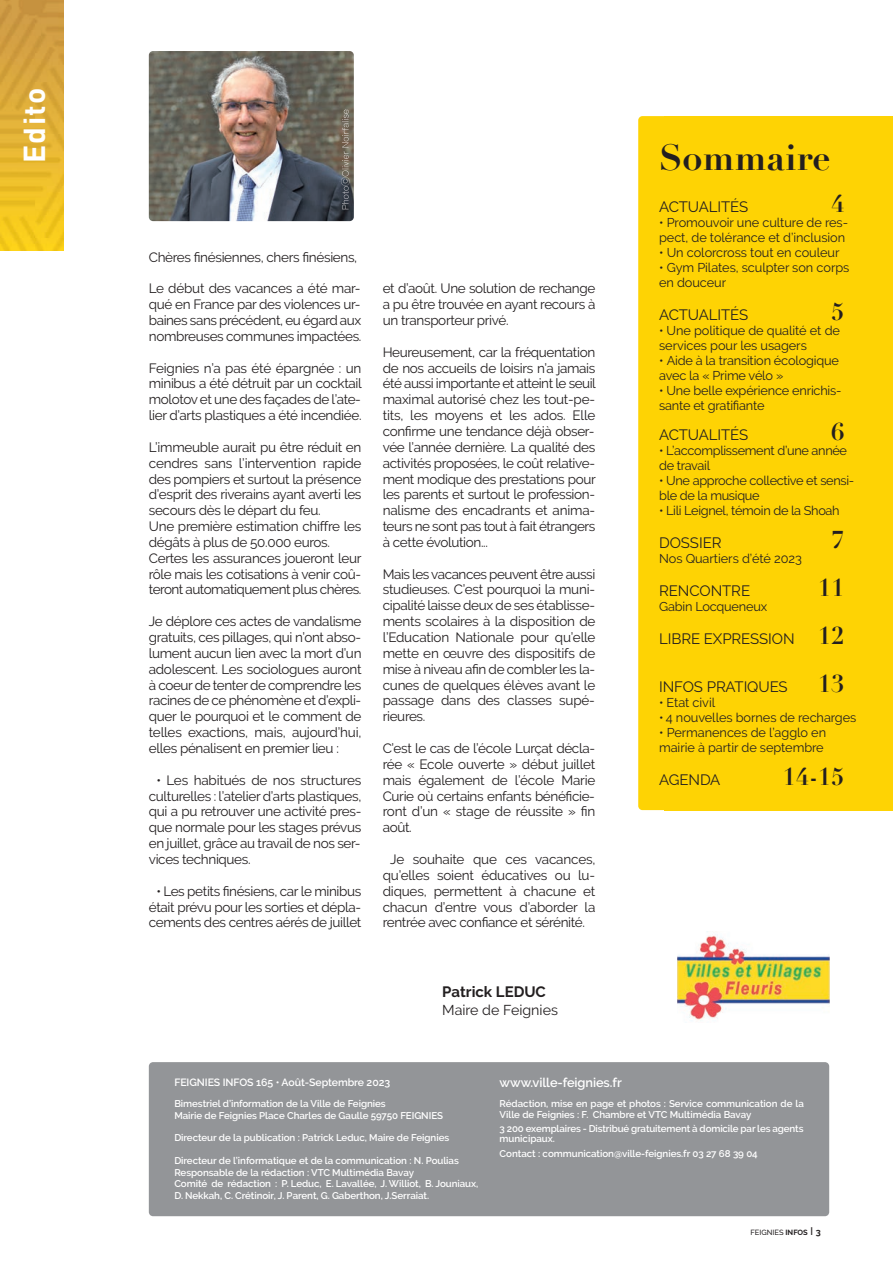
<style>
.page{position:relative;width:893px;height:1263px;background:#fff}
.page>*{position:absolute;margin:0;border:0;box-sizing:border-box;transform-origin:0 0}
.t1{font:700 36px "Didot LT Std";color:#231f20}
.t2{font:700 30px "DIN";letter-spacing:.05em;color:#fff}
.t3{font:700 24px "Didot LT Std";letter-spacing:-.005em;color:#231f20}
.t4{font:15px "Raleway";letter-spacing:-.005em;color:#231f20}
.t5{font:700 15px "Raleway";color:#231f20}
.t6{font:14.25px "Raleway";color:#231f20}
.t7{font:13.5px/15.9px "Raleway";letter-spacing:-.025em;color:#231f20;text-align:justify}
.t8{font:12.75px/15px "Raleway";letter-spacing:-.01em;color:#231f20}
.t9{font:600 12.75px "Raleway";letter-spacing:-.005em;color:#fff}
.t10{font:600 10.5px "Raleway";letter-spacing:-.005em;color:#fff}
.t11{font:600 9.75px/11.4px "Raleway";letter-spacing:-.005em;color:#fff}
.t12{font:500 7.5px "Raleway";color:#231f20}
.s1{font-family:"Didot LT Std";font-weight:700;font-size:24px}
.s2{font-weight:700}
.s3{font-weight:400;font-size:15px}
.s4{font-weight:700;font-size:9px}
</style>
<div class="page">
<img style="left:0;top:0;width:64px;height:251px">
<div style="left:149px;top:1062px;width:680px;height:154px;background:#939598"></div>
<div style="left:638px;top:116px;width:254px;height:694px;background:#fed304;border-radius:4px"></div>
<img style="left:678px;top:931px;width:151px;height:90px">
<img style="left:149px;top:51px;width:205px;height:170px">
<img style="left:342px;top:109px;width:7px;height:38px">
<h2 class="t2" style="left:24px;top:163px;width:77px;rotate:-90deg">Edito</h2>
<p class="t7" style="left:149px;top:249px;width:210px">Chères finésiennes, chers finésiens,</p>
<p class="t7" style="left:149px;top:281px;width:214px">Le début des vacances a été mar&shy;qué en France par des violences ur&shy;baines sans précédent, eu égard aux nombreuses communes impactées.</p>
<p class="t7" style="left:149px;top:360px;width:215px">Feignies n’a pas été épargnée : un minibus a été détruit par un cocktail molotov et une des façades de l’ate&shy;lier d’arts plastiques a été incendiée.</p>
<p class="t7" style="left:149px;top:439px;width:214px;text-align:left">L’immeuble aurait pu être réduit en cendres sans l’intervention rapide des pompiers et surtout la présence d’esprit des riverains ayant averti les secours dès le départ du feu.<br>Une première estimation chiffre les dégâts à plus de 50.000 euros.<br>Certes les assurances joueront leur rôle mais les cotisations à venir coû&shy;teront automatiquement plus chères.</p>
<p class="t7" style="left:149px;top:613px;width:214px">Je déplore ces actes de vandalisme gratuits, ces pillages, qui n’ont abso&shy;lument aucun lien avec la mort d’un adolescent. Les sociologues auront à coeur de tenter de comprendre les racines de ce phénomène et d’expli&shy;quer le pourquoi et le comment de telles exactions, mais, aujourd’hui, elles pénalisent en premier lieu :</p>
<p class="t7" style="left:149px;top:772px;width:214px;text-indent:8px">• Les habitués de nos structures culturelles : l’atelier d’arts plastiques, qui a pu retrouver une activité pres&shy;que normale pour les stages prévus en juillet, grâce au travail de nos ser&shy;vices techniques.</p>
<p class="t7" style="left:149px;top:883px;width:214px;text-align:center">• Les petits finésiens, car le minibus était prévu pour les sorties et dépla&shy;cements des centres aérés de juillet</p>
<p class="t7" style="left:383px;top:281px;width:214px">et d’août. Une solution de rechange a pu être trouvée en ayant recours à un transporteur privé.</p>
<p class="t7" style="left:383px;top:344px;width:215px">Heureusement, car la fréquentation de nos accueils de loisirs n’a jamais été aussi importante et atteint le seuil maximal autorisé chez les tout-pe&shy;tits, les moyens et les ados. Elle confirme une tendance déjà obser&shy;vée l’année dernière. La qualité des activités proposées, le coût relative&shy;ment modique des prestations pour les parents et surtout le profession&shy;nalisme des encadrants et anima&shy;teurs ne sont pas tout à fait étrangers à cette évolution...</p>
<p class="t7" style="left:383px;top:566px;width:214px">Mais les vacances peuvent être aussi studieuses. C’est pourquoi la muni&shy;cipalité laisse deux de ses établisse&shy;ments scolaires à la disposition de l’Education Nationale pour qu’elle mette en œuvre des dispositifs de mise à niveau afin de combler les la&shy;cunes de quelques élèves avant le passage dans des classes supé&shy;rieures.</p>
<p class="t7" style="left:383px;top:740px;width:214px">C’est le cas de l’école Lurçat décla&shy;rée « Ecole ouverte » début juillet mais également de l’école Marie Curie où certains enfants bénéficie&shy;ront d’un « stage de réussite » fin août.</p>
<p class="t7" style="left:383px;top:851px;width:214px;text-indent:8px">Je souhaite que ces vacances, qu’elles soient éducatives ou lu&shy;diques, permettent à chacune et chacun d’entre vous d’aborder la rentrée avec confiance et sérénité.</p>
<p class="t5" style="left:442px;top:983px;width:105px">Patrick LEDUC</p>
<p class="t6" style="left:442px;top:1001px;width:117px">Maire de Feignies</p>
<p class="t10" style="left:174px;top:1076px;width:217px">FEIGNIES INFOS 165 • Août-Septembre 2023</p>
<p class="t9" style="left:500px;top:1075px;width:124px">www.ville-feignies.fr</p>
<h1 class="t1" style="left:659px;top:137px;width:173px">Sommaire</h1>
<p class="t4" style="left:659px;top:198px;width:91px">ACTUALITÉS</p>
<h3 class="t3" style="left:831px;top:189px;width:15px">4</h3>
<p class="t8" style="left:659px;top:215px;width:191px">• Promouvoir une culture de res&shy;pect, de tolérance et d’inclusion</p>
<p class="t8" style="left:659px;top:245px;width:182px">• Un colorcross tout en couleur</p>
<p class="t8" style="left:659px;top:260px;width:192px">• Gym Pilates, sculpter son corps en douceur</p>
<p class="t4" style="left:659px;top:306px;width:91px">ACTUALITÉS</p>
<h3 class="t3" style="left:831px;top:297px;width:15px">5</h3>
<p class="t8" style="left:659px;top:323px;width:182px">• Une politique de qualité et de services pour les usagers</p>
<p class="t8" style="left:659px;top:353px;width:181px">• Aide à la transition écologique avec la « Prime vélo »</p>
<p class="t8" style="left:659px;top:383px;width:184px">• Une belle expérience enrichis&shy;sante et gratifiante</p>
<p class="t4" style="left:659px;top:426px;width:91px">ACTUALITÉS</p>
<h3 class="t3" style="left:831px;top:417px;width:15px">6</h3>
<p class="t8" style="left:659px;top:443px;width:189px">• L’accomplissement d’une année de travail</p>
<p class="t8" style="left:659px;top:473px;width:197px">• Une approche collective et sensi&shy;ble de la musique</p>
<p class="t8" style="left:659px;top:503px;width:182px">• Lili Leignel, témoin de la Shoah</p>
<p class="t4" style="left:659px;top:534px;width:64px">DOSSIER</p>
<h3 class="t3" style="left:831px;top:525px;width:15px">7</h3>
<p class="t8" style="left:659px;top:551px;width:144px">Nos Quartiers d’été 2023</p>
<p class="t4" style="left:659px;top:582px;width:93px">RENCONTRE</p>
<h3 class="t3" style="left:818px;top:573px;width:28px">11</h3>
<p class="t8" style="left:659px;top:599px;width:110px">Gabin Locqueneux</p>
<p class="t4" style="left:659px;top:630px;width:187px">LIBRE EXPRESSION <span class="s1">12</span></p>
<p class="t4" style="left:659px;top:678px;width:130px">INFOS PRATIQUES</p>
<h3 class="t3" style="left:818px;top:669px;width:28px">13</h3>
<p class="t8" style="left:659px;top:695px;width:58px">• Etat civil</p>
<p class="t8" style="left:659px;top:710px;width:199px">• 4 nouvelles bornes de recharges</p>
<p class="t8" style="left:659px;top:725px;width:168px">• Permanences de l’agglo en mairie à partir de septembre</p>
<p class="t4" style="left:659px;top:771px;width:63px">AGENDA</p>
<h3 class="t3" style="left:783px;top:762px;width:63px">14-15</h3>
<p class="t11" style="left:174px;top:1098px;width:270px">Bimestriel d’information de la Ville de Feignies<br>Mairie de Feignies Place Charles de Gaulle 59750 FEIGNIES</p>
<p class="t11" style="left:174px;top:1132px;width:276px">Directeur de la publication : Patrick Leduc, Maire de Feignies</p>
<p class="t11" style="left:174px;top:1155px;width:306px">Directeur de l’informatique et de la communication : N. Poulias Responsable de la rédaction : VTC Multimédia Bavay<br>Comité de rédaction : P. Leduc, E. Lavallée, J. Williot, B. Jouniaux, D. Nekkah, C. Crétinoir, J. Parent, G. Gaberthon, J.Serraiat.</p>
<p class="t11" style="left:500px;top:1098px;width:306px;line-height:10.5px">Rédaction, mise en page et photos : Service communication de la<br>Ville de Feignies : F. Chambre et VTC Multimédia Bavay</p>
<p class="t11" style="left:500px;top:1123px;width:305px;line-height:10.5px">3 200 exemplaires - Distribué gratuitement à domicile par les agents municipaux.</p>
<p class="t11" style="left:500px;top:1147px;width:260px">Contact : communication@ville-feignies.fr 03 27 68 39 04</p>
<p class="t12" style="left:750px;top:1227px;width:72px">FEIGNIES <span class="s2">INFOS</span> <span class="s3">ı</span> <span class="s4">3</span></p>
</div>
